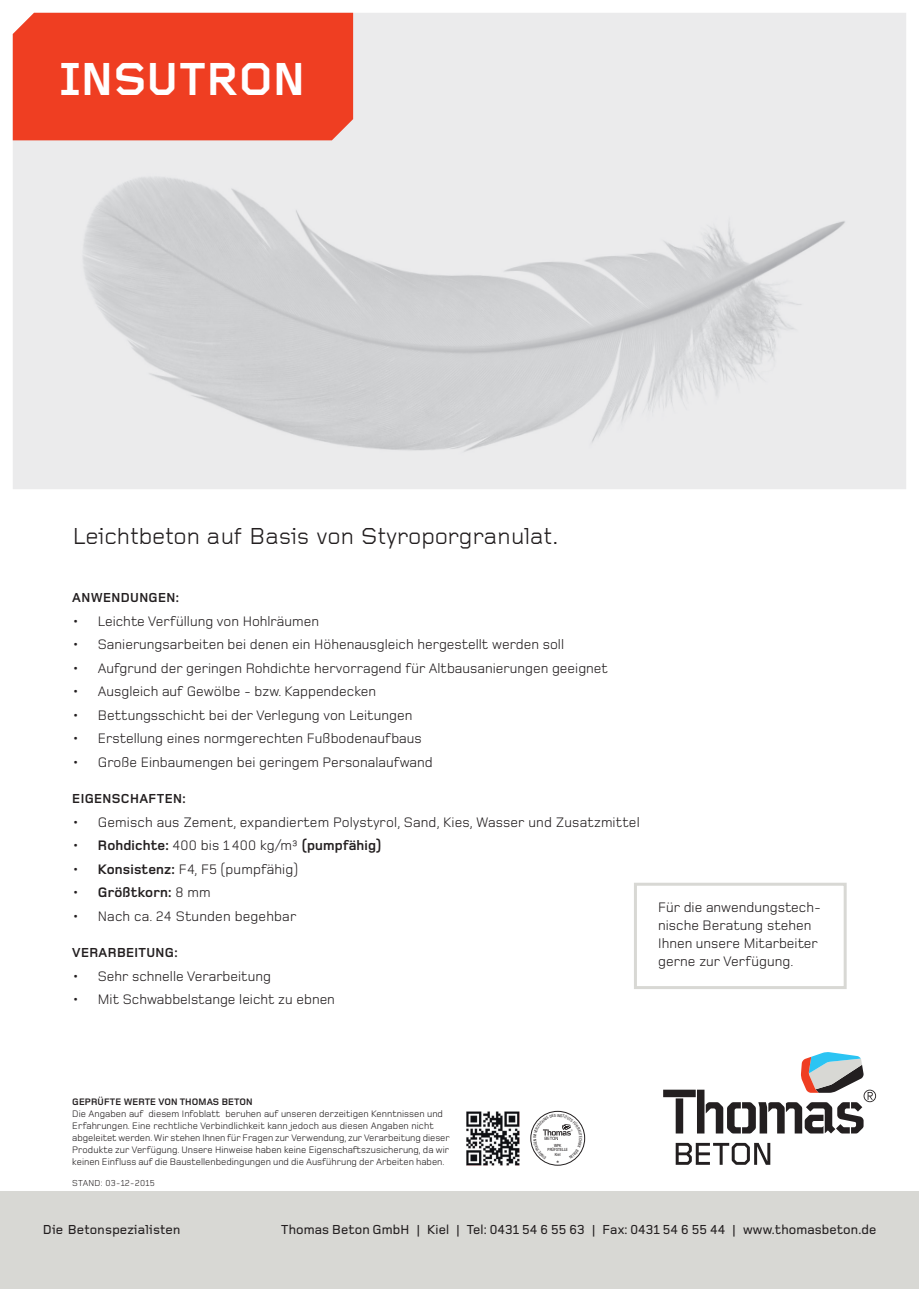
<style>
.page{position:relative;width:919px;height:1289px;background:#fff}
.page>*{position:absolute;margin:0;border:0;box-sizing:border-box;transform-origin:0 0}
.t1{font:700 48px "Foundry Gridnik OT2";letter-spacing:-.03em;color:#fff}
.t2{font:24px "Foundry Gridnik OT2";letter-spacing:-.015em;color:#231f20}
.t3{font:14.25px/18px "Foundry Monoline OT3";color:#231f20}
.t4{font:700 14.25px "Foundry Monoline OT3";letter-spacing:.01em;color:#231f20}
.t5{font:500 13.5px "Foundry Monoline OT3";letter-spacing:.01em;color:#231f20}
.t6{font:700 13.5px "Foundry Monoline OT3";letter-spacing:.025em;color:#231f20}
.t7{font:500 13.5px "Foundry Gridnik OT2";color:#231f20}
.t8{font:9.75px/12px "Foundry Monoline OT3";color:#231f20}
.t9{font:700 9.75px "Foundry Monoline OT3";letter-spacing:.01em;color:#231f20}
.t10{font:9px "Foundry Monoline OT3";letter-spacing:.025em;color:#231f20}
.t11{font:condensed 7.65px "Helvetica Neue";color:#231f20}
.t12{font:condensed 4.2px/4.8px "Helvetica Neue";color:#231f20;text-align:center}
.s1{font-weight:400}
.s2{font-weight:700}
</style>
<div class="page">
<img style="left:13px;top:13px;width:893px;height:476px">
<div style="left:13px;top:13px;width:340px;height:127px;background:#ef3e22"></div>
<svg style="left:675px;top:1142px;width:95px;height:22px"></svg>
<svg style="left:663px;top:1052px;width:213px;height:81px"></svg>
<div style="left:0;top:1191px;width:918px;height:97px;background:#d8d8d4"></div>
<img style="left:466px;top:1111px;width:54px;height:53px">
<div style="left:530px;top:1111px;width:55px;height:54px;border:1px solid #231f20;border-radius:50%"></div>
<div style="left:634px;top:882px;width:212px;height:107px;border:3px solid #d8d8d4"></div>
<svg style="left:533px;top:1113px;width:49px;height:45px"></svg>
<h1 class="t1" style="left:59px;top:46px;width:249px">INSUTRON</h1>
<h2 class="t2" style="left:72px;top:519px;width:488px">Leichtbeton auf Basis von Styroporgranulat.</h2>
<p class="t6" style="left:72px;top:588px;width:108px">ANWENDUNGEN:</p>
<p class="t3" style="left:72px;top:611px;width:248px">• Leichte Verfüllung von Hohlräumen</p>
<p class="t3" style="left:72px;top:634px;width:493px">• Sanierungsarbeiten bei denen ein Höhenausgleich hergestellt werden soll</p>
<p class="t3" style="left:72px;top:658px;width:537px">• Aufgrund der geringen Rohdichte hervorragend für Altbausanierungen geeignet</p>
<p class="t3" style="left:72px;top:681px;width:305px">• Ausgleich auf Gewölbe - bzw. Kappendecken</p>
<p class="t3" style="left:72px;top:705px;width:341px">• Bettungsschicht bei der Verlegung von Leitungen</p>
<p class="t3" style="left:72px;top:728px;width:351px">• Erstellung eines normgerechten Fußbodenaufbaus</p>
<p class="t3" style="left:72px;top:752px;width:362px">• Große Einbaumengen bei geringem Personalaufwand</p>
<p class="t6" style="left:72px;top:789px;width:115px">EIGENSCHAFTEN:</p>
<p class="t3" style="left:72px;top:812px;width:569px">• Gemisch aus Zement, expandiertem Polystyrol, Sand, Kies, Wasser und Zusatzmittel</p>
<p class="t4" style="left:72px;top:835px;width:310px"><span class="s1">•</span> Rohdichte: <span class="s1">400 bis 1 400 kg/m³</span> (pumpfähig)</p>
<p class="t3" style="left:72px;top:859px;width:227px">• <span class="s2">Konsistenz:</span> F4, F5 (pumpfähig)</p>
<p class="t4" style="left:72px;top:882px;width:140px"><span class="s1">•</span> Größtkorn: <span class="s1">8 mm</span></p>
<p class="t3" style="left:72px;top:906px;width:225px">• Nach ca. 24 Stunden begehbar</p>
<p class="t6" style="left:72px;top:943px;width:107px">VERARBEITUNG:</p>
<p class="t3" style="left:72px;top:966px;width:200px">• Sehr schnelle Verarbeitung</p>
<p class="t3" style="left:72px;top:989px;width:264px">• Mit Schwabbelstange leicht zu ebnen</p>
<p class="t3" style="left:658px;top:897px;width:164px">Für die anwendungstech&shy;nische Beratung stehen<br>Ihnen unsere Mitarbeiter gerne zur Verfügung.</p>
<p class="t9" style="left:72px;top:1094px;width:182px">GEPRÜFTE WERTE VON THOMAS BETON</p>
<p class="t8" style="left:72px;top:1106px;width:379px">Die Angaben auf diesem Infoblatt beruhen auf unseren derzeitigen Kenntnissen und Erfahrungen. Eine rechtliche Verbindlichkeit kann jedoch aus diesen Angaben nicht abgeleitet werden. Wir stehen Ihnen für Fragen zur Verwendung, zur Verarbeitung dieser Produkte zur Verfügung. Unsere Hinweise haben keine Eigenschaftszusicherung, da wir keinen Einfluss auf die Baustellenbedingungen und die Ausführung der Arbeiten haben.</p>
<p class="t10" style="left:72px;top:1176px;width:84px">STAND: 03-12-2015</p>
<p class="t12" style="left:547px;top:1142px;width:22px">WPK<br>PRÜFSTELLE<br>Kiel</p>
<p class="t11" style="left:556px;top:1159px;width:4px">*</p>
<p class="t7" style="left:43px;top:1220px;width:140px">Die Betonspezialisten</p>
<p class="t5" style="left:281px;top:1220px;width:596px">Thomas Beton GmbH | Kiel | Tel: 0431 54 6 55 63 | Fax: 0431 54 6 55 44 | www.thomasbeton.de</p>
</div>
